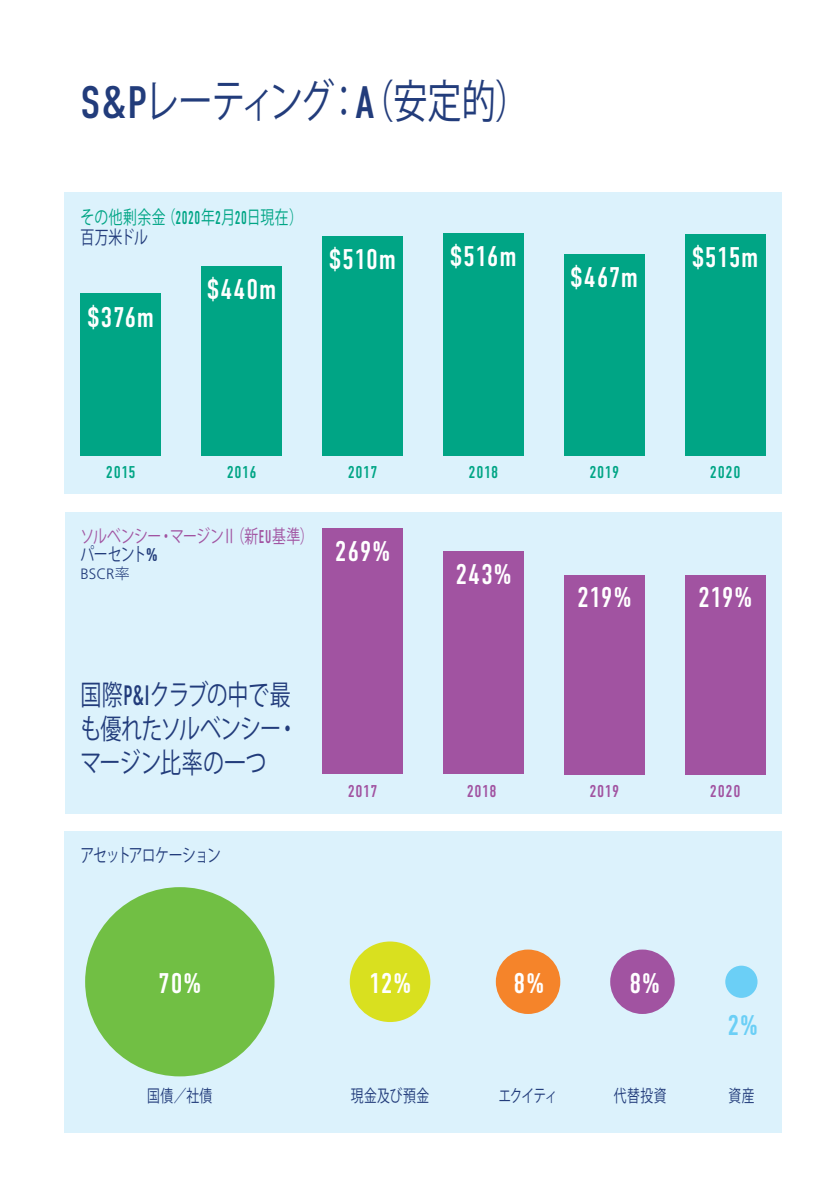
<style>
.page{position:relative;width:840px;height:1191px;background:#fff}
.page>*{position:absolute;margin:0;border:0;box-sizing:border-box;transform-origin:0 0}
.t1{font:45.4px "Koz Go Std";letter-spacing:-.03em;color:#223c7b;scale:.75 1}
._09pt_Body_Copy{font:28.4px "DIN Condensed";letter-spacing:.015em;color:#fff}
._09pt_Body_Copy-2{font:28.4px "DIN Condensed";color:#6bcff6}
.t2{font:28px/33.6px "Koz Go Std";letter-spacing:-.025em;color:#223c7b;scale:.75 1}
._09pt_Body_Copy-3{font:18.4px/20px "Koz Go Std";letter-spacing:.02em;color:#00a585;scale:.75 1}
._09pt_Body_Copy-4{font:18.4px/18.4px "Koz Go Std";letter-spacing:-.03em;color:#a153a1;scale:.75 1}
._09pt_Body_Copy-5{font:18.4px "Koz Go Std";letter-spacing:-.075em;color:#223c7b;scale:.75 1}
._09pt_Body_Copy-6{font:17px "DIN Condensed";letter-spacing:.035em;color:#00a585}
._09pt_Body_Copy-7{font:17px "Koz Go Std";letter-spacing:.035em;color:#223c7b;scale:.75 1}
._09pt_Body_Copy-8{font:17px "DIN Condensed";letter-spacing:.04em;color:#a153a1}
._09pt_Body_Copy-9{font:300 15px "Frutiger";color:#223c7b}
.s1{font-family:"DIN Condensed"}
.s2{color:#223c7b}
.s3{font-family:"DIN Condensed";color:#223c7b}
.s4{font-family:"Koz Go Std"}
</style>
<div class="page">
<div style="left:64px;top:831px;width:716px;height:301px;background:#dcf2fc"></div>
<div style="left:724px;top:965px;width:33px;height:33px;background:#6bcff6;border-radius:50%"></div>
<div style="left:85px;top:887px;width:189px;height:189px;background:#71bf44;border-radius:50%"></div>
<div style="left:349px;top:941px;width:81px;height:81px;background:#d9e01f;border-radius:50%"></div>
<div style="left:495px;top:949px;width:65px;height:65px;background:#f5842a;border-radius:50%"></div>
<div style="left:610px;top:949px;width:64px;height:65px;background:#a153a1;border-radius:50%"></div>
<div style="left:64px;top:193px;width:716px;height:301px;background:#dcf2fc"></div>
<div style="left:563px;top:254px;width:81px;height:201px;background:#00a585"></div>
<div style="left:443px;top:233px;width:80px;height:222px;background:#00a585"></div>
<div style="left:322px;top:236px;width:80px;height:219px;background:#00a585"></div>
<div style="left:201px;top:266px;width:81px;height:189px;background:#00a585"></div>
<div style="left:80px;top:293px;width:81px;height:162px;background:#00a585"></div>
<div style="left:684px;top:233px;width:81px;height:222px;background:#00a585"></div>
<div style="left:65px;top:512px;width:715px;height:301px;background:#dcf2fc"></div>
<div style="left:443px;top:551px;width:80px;height:223px;background:#a153a1"></div>
<div style="left:563px;top:575px;width:81px;height:199px;background:#a153a1"></div>
<div style="left:684px;top:575px;width:81px;height:199px;background:#a153a1"></div>
<div style="left:322px;top:528px;width:80px;height:246px;background:#a153a1"></div>
<p class="t1" style="left:80px;top:73px;width:599px"><span class="s1">S&amp;P</span>レーティング：<span class="s1">A</span>（安定的）</p>
<p class="_09pt_Body_Copy-3" style="left:80px;top:207px;width:298px">その他剰余金（<span class="s1">2020</span>年<span class="s1">2</span>月<span class="s1">20</span>日現在）<span class="s2">百万米ドル</span></p>
<p class="_09pt_Body_Copy" style="left:87px;top:301px;width:68px">$376m</p>
<p class="_09pt_Body_Copy" style="left:207px;top:273px;width:71px">$440m</p>
<p class="_09pt_Body_Copy" style="left:329px;top:243px;width:68px">$510m</p>
<p class="_09pt_Body_Copy" style="left:450px;top:241px;width:68px">$516m</p>
<p class="_09pt_Body_Copy" style="left:570px;top:262px;width:69px">$467m</p>
<p class="_09pt_Body_Copy" style="left:691px;top:241px;width:68px">$515m</p>
<p class="_09pt_Body_Copy-6" style="left:106px;top:462px;width:31px">2015</p>
<p class="_09pt_Body_Copy-6" style="left:227px;top:462px;width:31px">2016</p>
<p class="_09pt_Body_Copy-6" style="left:347px;top:462px;width:31px">2017</p>
<p class="_09pt_Body_Copy-6" style="left:468px;top:462px;width:31px">2018</p>
<p class="_09pt_Body_Copy-6" style="left:589px;top:462px;width:31px">2019</p>
<p class="_09pt_Body_Copy-4" style="left:80px;top:527px;width:312px">ソルベンシー・マージンⅡ（新<span class="s1">EU</span>基準）<span class="s2">パーセント</span><span class="s3">%</span></p>
<p class="_09pt_Body_Copy-9" style="left:80px;top:565px;width:51px">BSCR<span class="s4">率</span></p>
<p class="t2" style="left:80px;top:679px;width:291px">国際<span class="s1">P&amp;I</span>クラブの中で最も優れたソルベンシー・マージン比率の一つ</p>
<p class="_09pt_Body_Copy-5" style="left:80px;top:843px;width:189px">アセットアロケーション</p>
<p class="_09pt_Body_Copy" style="left:335px;top:535px;width:57px">269%</p>
<p class="_09pt_Body_Copy" style="left:455px;top:558px;width:58px">243%</p>
<p class="_09pt_Body_Copy" style="left:577px;top:581px;width:56px">219%</p>
<p class="_09pt_Body_Copy-8" style="left:347px;top:781px;width:31px">2017</p>
<p class="_09pt_Body_Copy-8" style="left:466px;top:781px;width:31px">2018</p>
<p class="_09pt_Body_Copy-8" style="left:589px;top:781px;width:31px">2019</p>
<p class="_09pt_Body_Copy-6" style="left:709px;top:462px;width:32px">2020</p>
<p class="_09pt_Body_Copy" style="left:697px;top:581px;width:56px">219%</p>
<p class="_09pt_Body_Copy-8" style="left:709px;top:781px;width:32px">2020</p>
<p class="_09pt_Body_Copy" style="left:158px;top:967px;width:45px">70%</p>
<p class="_09pt_Body_Copy" style="left:369px;top:967px;width:43px">12%</p>
<p class="_09pt_Body_Copy" style="left:513px;top:967px;width:32px">8%</p>
<p class="_09pt_Body_Copy" style="left:629px;top:967px;width:32px">8%</p>
<p class="_09pt_Body_Copy-2" style="left:727px;top:1009px;width:32px">2%</p>
<p class="_09pt_Body_Copy-7" style="left:350px;top:1085px;width:106px">現金及び預金</p>
<p class="_09pt_Body_Copy-7" style="left:498px;top:1085px;width:80px">エクイティ</p>
<p class="_09pt_Body_Copy-7" style="left:613px;top:1085px;width:72px">代替投資</p>
<p class="_09pt_Body_Copy-7" style="left:147px;top:1085px;width:88px">国債／社債</p>
<p class="_09pt_Body_Copy-7" style="left:728px;top:1085px;width:36px">資産</p>
</div>
